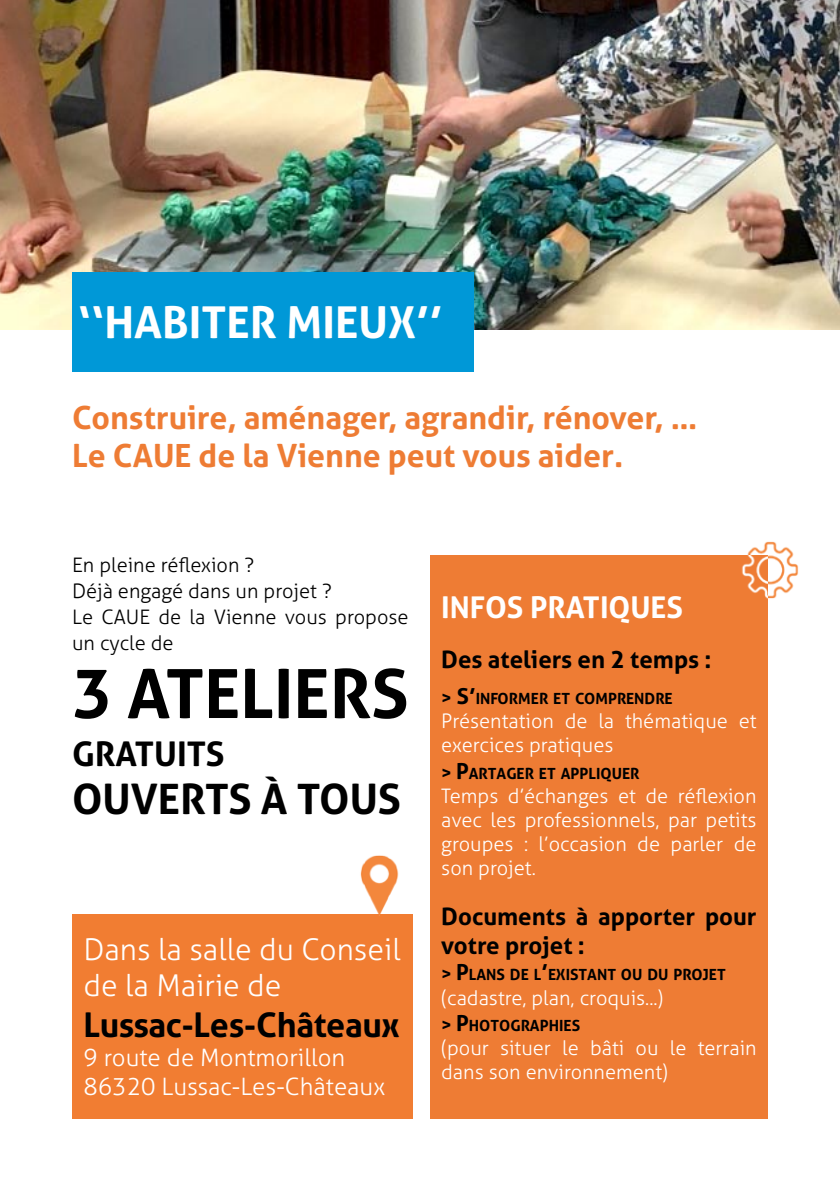
<style>
.page{position:relative;width:840px;height:1191px;background:#fff}
.page>*{position:absolute;margin:0;border:0;box-sizing:border-box;transform-origin:0 0}
.t1{font:700 68px "Aller";color:#000}
.t2{font:700 44px "Aller";color:#fff}
.t3{font:700 42px "Aller";color:#000}
.t4{font:700 34px "Aller";letter-spacing:-.01em;color:#000}
.t5{font:700 32px/38.4px "Aller";color:#ee7c34}
.t6{font:300 30px/36px "Aller";color:#fff}
.t7{font:700 30px "Aller";color:#fff}
.t8{font:700 24px/28.8px "Aller";color:#000}
.t9{font:300 24px/28.8px "Aller";color:#fff}
.t10{font:300 20px/24px "Aller";color:#fff}
.t11{font:300 20px/26px "Aller";color:#000}
.t12{font:700 15.4px "Aller";color:#000}
.s1{font-size:18px}
.s2{font-size:22px}
</style>
<div class="page">
<img style="left:734px;top:541px;width:65px;height:65px">
<img style="left:0;top:0;width:839px;height:330px">
<div style="left:429px;top:556px;width:338px;height:563px;background:#ee7c34"></div>
<div style="left:72px;top:272px;width:401px;height:100px;background:#0098d7"></div>
<div style="left:72px;top:914px;width:340px;height:205px;background:#f17d32"></div>
<img style="left:741px;top:556px;width:26px;height:43px">
<img style="left:360px;top:855px;width:39px;height:61px">
<h2 class="t2" style="left:78px;top:295px;width:366px">‘‘Habiter mieux’’</h2>
<h3 class="t5" style="left:72px;top:398px;width:626px">Construire, aménager, agrandir, rénover, …<br>Le CAUE de la Vienne peut vous aider.</h3>
<p class="t11" style="left:72px;top:552px;width:338px">En pleine réflexion ?<br>Déjà engagé dans un projet ?<br>Le CAUE de la Vienne vous propose un cycle de</p>
<h1 class="t1" style="left:72px;top:652px;width:163px">3 atelie</h1>
<h1 class="t1" style="left:329px;top:652px;width:74px">rs</h1>
<h3 class="t4" style="left:72px;top:733px;width:151px">gratuits</h3>
<h3 class="t3" style="left:72px;top:773px;width:28px">ouve</h3>
<h3 class="t3" style="left:180px;top:773px;width:166px">rts à tous</h3>
<h3 class="t6" style="left:83px;top:931px;width:318px">Dans la salle du Conseil de la Mairie de</h3>
<h3 class="t4" style="left:83px;top:1004px;width:317px">Lussac-Les-Châteaux</h3>
<p class="t9" style="left:83px;top:1043px;width:303px">9 route de Montmorillon<br>86320 Lussac-Les-Châteaux</p>
<h3 class="t7" style="left:441px;top:589px;width:243px">INFOS PratiqueS</h3>
<p class="t8" style="left:441px;top:645px;width:271px">Des ateliers en 2 temps :</p>
<p class="t12" style="left:441px;top:689px;width:233px"><span class="s1">&gt;</span> <span class="s2">S’</span>informer et comprendre</p>
<p class="t10" style="left:441px;top:709px;width:316px">Présentation de la thématique et exercices pratiques</p>
<p class="t12" style="left:441px;top:764px;width:200px"><span class="s1">&gt;</span> <span class="s2">P</span>artager et appliquer</p>
<p class="t10" style="left:441px;top:783px;width:316px;text-align:justify">Temps d’échanges et de réflexion avec les professionnels, par petits groupes : l’occasion de parler de son projet.</p>
<p class="t8" style="left:441px;top:902px;width:316px">Documents à apporter pour votre projet :</p>
<p class="t12" style="left:441px;top:965px;width:286px"><span class="s1">&gt;</span> <span class="s2">P</span>lans de l<span class="s2">’</span>existant ou du projet</p>
<p class="t10" style="left:441px;top:985px;width:223px">(cadastre, plan, croquis...)</p>
<p class="t12" style="left:441px;top:1016px;width:139px"><span class="s1">&gt;</span> <span class="s2">P</span>hotographies</p>
<p class="t10" style="left:441px;top:1035px;width:316px">(pour situer le bâti ou le terrain dans son environnement)</p>
</div>
